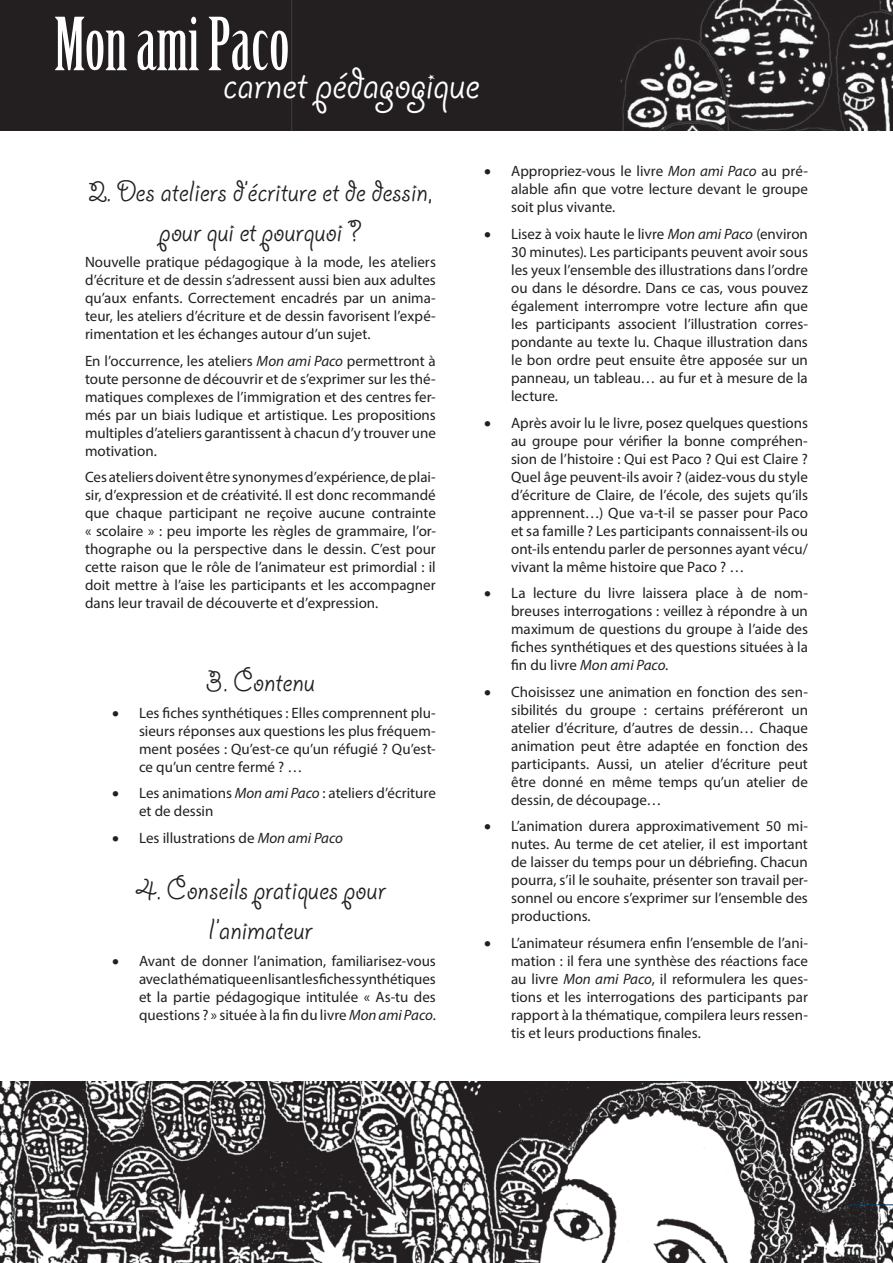
<style>
.page{position:relative;width:893px;height:1263px;background:#fff}
.page>*{position:absolute;margin:0;border:0;box-sizing:border-box;transform-origin:0 0}
.t1{font:71.25px "Birch Std";color:#fff}
.t2{font:48.45px "Giddyup Std";letter-spacing:-.005em;color:#fff}
.t3{font:33px/39.6px "Giddyup Std";color:#231f20;text-align:center}
.t4{font:15px/18px "Myriad Pro";color:#231f20;text-align:justify}
.t5{font:12px "Myriad Pro";color:#fff}
.s1{font-style:italic}
</style>
<div class="page">
<div style="left:0;top:0;width:893px;height:130px;background:#231f20"></div>
<img style="left:620px;top:0;width:273px;height:130px">
<img style="left:0;top:1081px;width:893px;height:182px">
<hr style="left:850px;top:1204px;width:43px;height:1px;background:#003a63">
<h1 class="t1" style="left:54px;top:11px;width:237px">Mon ami Paco</h1>
<h2 class="t2" style="left:223px;top:63px;width:258px">carnet pédagogique</h2>
<h3 class="t3" style="left:89px;top:173px;width:345px">2. Des ateliers d’écriture et de dessin, pour qui et pourquoi ?</h3>
<p class="t4" style="left:85px;top:255px;width:352px">Nouvelle pratique pédagogique à la mode, les ateliers d’écriture et de dessin s’adressent aussi bien aux adultes qu’aux enfants. Correctement encadrés par un anima&shy;teur, les ateliers d’écriture et de dessin favorisent l’expé&shy;rimentation et les échanges autour d’un sujet.</p>
<p class="t4" style="left:85px;top:353px;width:352px">En l’occurrence, les ateliers <span class="s1">Mon ami Paco</span> permettront à toute personne de découvrir et de s’exprimer sur les thé&shy;matiques complexes de l’immigration et des centres fer&shy;més par un biais ludique et artistique. Les propositions multiples d’ateliers garantissent à chacun d’y trouver une motivation.</p>
<p class="t4" style="left:85px;top:470px;width:352px">Ces ateliers doivent être synonymes d’expérience, de plai&shy;sir, d’expression et de créativité. Il est donc recommandé que chaque participant ne reçoive aucune contrainte « scolaire » : peu importe les règles de grammaire, l’or&shy;thographe ou la perspective dans le dessin. C’est pour cette raison que le rôle de l’animateur est primordial : il doit mettre à l’aise les participants et les accompagner dans leur travail de découverte et d’expression.</p>
<h3 class="t3" style="left:206px;top:664px;width:111px">3. Contenu</h3>
<p class="t4" style="left:139px;top:705px;width:298px">Les fiches synthétiques : Elles comprennent plu&shy;sieurs réponses aux questions les plus fréquem&shy;ment posées : Qu’est-ce qu’un réfugié ? Qu’est&shy;ce qu’un centre fermé ? …</p>
<p class="t4" style="left:139px;top:786px;width:298px">Les animations <span class="s1">Mon ami Paco</span> : ateliers d’écriture et de dessin</p>
<p class="t4" style="left:139px;top:830px;width:205px">Les illustrations de <span class="s1">Mon ami Paco</span></p>
<h3 class="t3" style="left:135px;top:872px;width:252px">4. Conseils pratiques pour l’animateur</h3>
<p class="t4" style="left:139px;top:953px;width:298px">Avant de donner l’animation, familiarisez-vous avec la thématique en lisant les fiches synthétiques et la partie pédagogique intitulée « As-tu des questions ? » située à la fin du livre <span class="s1">Mon ami Paco</span>.</p>
<p class="t4" style="left:511px;top:164px;width:298px">Appropriez-vous le livre <span class="s1">Mon ami Paco</span> au pré&shy;alable afin que votre lecture devant le groupe soit plus vivante.</p>
<p class="t4" style="left:511px;top:226px;width:298px">Lisez à voix haute le livre <span class="s1">Mon ami Paco</span> (environ 30 minutes). Les participants peuvent avoir sous les yeux l’ensemble des illustrations dans l’ordre ou dans le désordre. Dans ce cas, vous pouvez également interrompre votre lecture afin que les participants associent l’illustration corres&shy;pondante au texte lu. Chaque illustration dans le bon ordre peut ensuite être apposée sur un panneau, un tableau… au fur et à mesure de la lecture.</p>
<p class="t4" style="left:511px;top:415px;width:298px">Après avoir lu le livre, posez quelques questions au groupe pour vérifier la bonne compréhen&shy;sion de l’histoire : Qui est Paco ? Qui est Claire ?<br>Quel âge peuvent-ils avoir ? (aidez-vous du style d’écriture de Claire, de l’école, des sujets qu’ils apprennent…) Que va-t-il se passer pour Paco et sa famille ? Les participants connaissent-ils ou ont-ils entendu parler de personnes ayant vécu/ vivant la même histoire que Paco ? …</p>
<p class="t4" style="left:511px;top:585px;width:298px">La lecture du livre laissera place à de nom&shy;breuses interrogations : veillez à répondre à un maximum de questions du groupe à l’aide des fiches synthétiques et des questions situées à la fin du livre <span class="s1">Mon ami Paco</span>.</p>
<p class="t4" style="left:511px;top:684px;width:298px">Choisissez une animation en fonction des sen&shy;sibilités du groupe : certains préféreront un atelier d’écriture, d’autres de dessin… Chaque animation peut être adaptée en fonction des participants. Aussi, un atelier d’écriture peut être donné en même temps qu’un atelier de dessin, de découpage…</p>
<p class="t4" style="left:511px;top:818px;width:298px">L’animation durera approximativement 50 mi&shy;nutes. Au terme de cet atelier, il est important de laisser du temps pour un débriefing. Chacun pourra, s’il le souhaite, présenter son travail per&shy;sonnel ou encore s’exprimer sur l’ensemble des productions.</p>
<p class="t4" style="left:511px;top:935px;width:298px">L’animateur résumera enfin l’ensemble de l’ani&shy;mation : il fera une synthèse des réactions face au livre <span class="s1">Mon ami Paco</span>, il reformulera les ques&shy;tions et les interrogations des participants par rapport à la thématique, compilera leurs ressen&shy;tis et leurs productions finales.</p>
<p class="t5" style="left:850px;top:1178px;width:8px">5</p>
</div>
